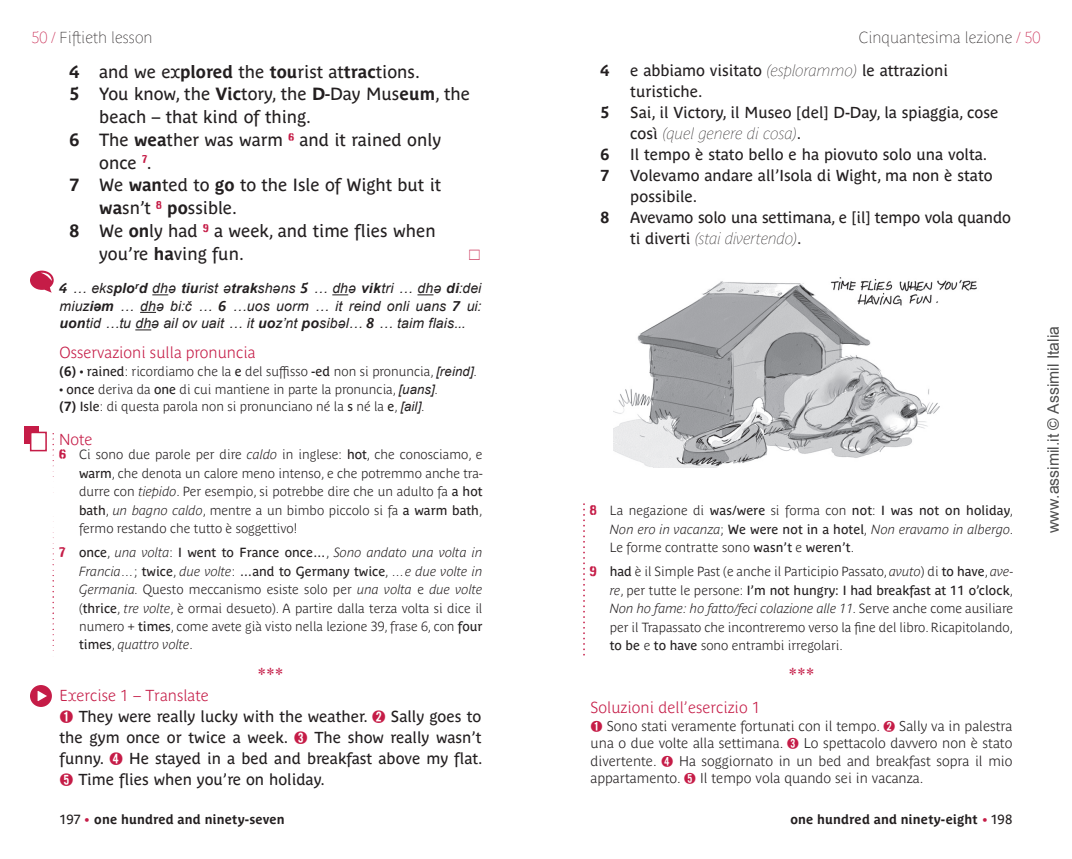
<style>
.page{position:relative;width:1072px;height:859px;background:#fff}
.page>*{position:absolute;margin:0;border:0;box-sizing:border-box;transform-origin:0 0}
.t1{font:17.5px "Parisine Plus Pro";color:#231f20}
.t2{font:17.5px "Times New Roman";color:#c51c47}
.t3{font:15.75px/21px "Parisine Plus Pro";color:#231f20}
.t4{font:700 15.75px "Parisine Plus Pro Clair";color:#c51c47}
.t5{font:italic 15.75px "Parisine Plus Pro Clair";color:#231f20}
.t6{font:15.75px "Parisine Plus Pro Clair";color:#231f20}
.t7{font:15.75px "Arial";color:rgb(0 0 0/.7)}
.t8{font:700 15.75px "Parisine Plus Pro";color:#231f20}
.t9{font:700 14px/17.5px "Parisine Plus Pro Clair";color:#231f20;text-align:justify}
.t10{font:italic 14px/17.5px "Arial";letter-spacing:.01em;color:#231f20;text-align:justify}
.t11{font:700 13.12px/18.4px "Parisine Plus Pro Clair";color:#231f20;text-align:justify}
.t12{font:13.12px "Parisine Plus Pro";color:#231f20}
.t13{font:italic 700 13.12px/18.4px "Parisine Plus Pro Clair";letter-spacing:.005em;color:#231f20}
.t14{font:700 13.12px "Parisine Plus Pro";letter-spacing:.01em;color:#231f20}
.s1{color:#c51c47}
.s2{font-weight:700}
.s3{font-family:"Parisine Plus Pro";font-weight:700}
.s4{font-family:"Parisine Plus Pro"}
.s5{font-family:"Parisine Plus Pro";font-weight:400}
.s6{font-family:"Arial";font-weight:400;font-style:italic}
.s7{font-family:"Burnaby Stencil";font-weight:400;font-size:14px;color:#c51c47}
.s8{font-style:italic}
.s9{font-family:"Parisine Plus Pro Clair";font-style:italic}
.s10{font-family:"Parisine Plus Pro";font-style:normal}
.s11{font-family:"Burnaby Stencil";font-size:14px;color:#c51c47}
.s12{font-family:"Parisine Plus Pro Clair";font-weight:700}
.s13{font-style:normal}
.s14{font-family:"Parisine Plus Pro";font-weight:400;font-style:normal}
.s15{font-family:"Parisine Plus Pro Clair";font-weight:700;font-style:italic}
.s16{font-family:"Adobe Myungjo Std";font-weight:500;font-size:14px;color:#c51c47}
.s17{font-family:"Adobe Myungjo Std";font-weight:500;font-size:12.25px;color:#c51c47}
.s18{font-weight:400}
</style>
<div class="page">
<svg style="left:152px;top:294px;width:16px;height:1px"></svg>
<svg style="left:332px;top:294px;width:16px;height:1px"></svg>
<svg style="left:417px;top:294px;width:16px;height:1px"></svg>
<svg style="left:140px;top:312px;width:16px;height:1px"></svg>
<svg style="left:135px;top:329px;width:16px;height:1px"></svg>
<img style="left:613px;top:277px;width:364px;height:191px">
<svg style="left:30px;top:270px;width:24px;height:22px"></svg>
<div style="left:30px;top:684px;width:22px;height:22px;background:#c51c47;border-radius:50%"></div>
<svg style="left:34px;top:685px;width:17px;height:20px"></svg>
<div style="left:24px;top:426px;width:15px;height:18px;background:#c51c47"></div>
<div style="left:30px;top:431px;width:17px;height:20px;background:#fff;border:2px solid #c51c47"></div>
<p class="t6" style="left:32px;top:25px;width:123px"><span class="s1">50 /</span> Fiftieth lesson</p>
<p class="t6" style="left:858px;top:25px;width:183px">Cinquantesima lezione <span class="s1">/ 50</span></p>
<h1 class="t1" style="left:69px;top:58px;width:352px"><span class="s2">4</span> and we ex<span class="s2">plored</span> the <span class="s2">tou</span>rist at<span class="s2">trac</span>tions.</h1>
<h1 class="t1" style="left:69px;top:81px;width:402px"><span class="s2">5</span> You know, the <span class="s2">Vic</span>tory, the <span class="s2">D</span>-Day Mus<span class="s2">eum</span>, the</h1>
<h1 class="t1" style="left:99px;top:104px;width:213px">beach – that kind of thing.</h1>
<h1 class="t1" style="left:69px;top:126px;width:373px"><span class="s2">6</span> The <span class="s2">wea</span>ther was warm <sup>6</sup> and it rained only</h1>
<h1 class="t1" style="left:99px;top:149px;width:54px">once <sup>7</sup>.</h1>
<h1 class="t1" style="left:69px;top:172px;width:373px"><span class="s2">7</span> We <span class="s2">wan</span>ted to <span class="s2">go</span> to the Isle of Wight but it</h1>
<h1 class="t1" style="left:99px;top:195px;width:139px"><span class="s2">wa</span>sn’t <sup>8</sup> <span class="s2">po</span>ssible.</h1>
<h1 class="t1" style="left:69px;top:217px;width:368px"><span class="s2">8</span> We <span class="s2">on</span>ly had <sup>9</sup> a week, and time flies when</h1>
<h1 class="t1" style="left:99px;top:240px;width:146px">you’re <span class="s2">ha</span>ving fun.</h1>
<p class="t10" style="left:60px;top:280px;width:423px"><span class="s3">4</span> … eks<span class="s2">plo</span><sup>r</sup><span class="s2">d</span> dhə <span class="s2">tiu</span>rist ə<span class="s2">trak</span>shəns <span class="s3">5</span> … dhə <span class="s2">vik</span>tri … dhə <span class="s2">di</span>:dei miuz<span class="s2">iəm</span> … dhə bi:č … <span class="s3">6</span> …uos uorm … it reind onli uans <span class="s3">7</span> ui: <span class="s2">uon</span>tid …tu dhə ail ov uait … it <span class="s2">uo</span>z’nt <span class="s2">po</span>sibəl… <span class="s3">8</span> … taim flais...</p>
<p class="t4" style="left:60px;top:341px;width:197px">Osservazioni sulla pronuncia</p>
<p class="t11" style="left:60px;top:361px;width:419px"><span class="s4">(6)</span> • <span class="s5">rained</span>: ricordiamo che la <span class="s5">e</span> del suffisso <span class="s5">-ed</span> non si pronuncia, <span class="s6">[reind]</span>.</p>
<p class="t11" style="left:60px;top:379px;width:380px;line-height:17.5px">• <span class="s5">once</span> deriva da <span class="s5">one</span> di cui mantiene in parte la pronuncia, <span class="s6">[uans]</span>. <span class="s4">(7)</span> <span class="s5">Isle</span>: di questa parola non si pronunciano né la <span class="s5">s</span> né la <span class="s5">e</span>, <span class="s6">[ail]</span>.</p>
<p class="t4" style="left:59px;top:427px;width:35px">Note</p>
<p class="t11" style="left:79px;top:444px;width:405px;text-indent:-20px"><span class="s7">6</span> Ci sono due parole per dire <span class="s8">caldo</span> in inglese: <span class="s5">hot</span>, che conosciamo, e <span class="s5">warm</span>, che denota un calore meno intenso, e che potremmo anche tra&shy;durre con <span class="s8">tiepido</span>. Per esempio, si potrebbe dire che un adulto fa <span class="s5">a hot bath</span>, <span class="s8">un bagno caldo</span>, mentre a un bimbo piccolo si fa <span class="s5">a warm bath</span>, fermo restando che tutto è soggettivo!</p>
<p class="t11" style="left:79px;top:542px;width:405px;text-indent:-20px"><span class="s7">7</span> <span class="s5">once</span>, <span class="s8">una volta</span>: <span class="s5">I went to France once…</span>, <span class="s8">Sono andato una volta in Francia…</span>; <span class="s5">twice</span>, <span class="s8">due volte</span>: <span class="s5">…and to Germany twice</span>, <span class="s8">…e due volte in Germania.</span> Questo meccanismo esiste solo per <span class="s8">una volta</span> e <span class="s8">due volte </span>(<span class="s5">thrice</span>, <span class="s8">tre volte</span>, è ormai desueto). A partire dalla terza volta si dice il numero + <span class="s5">times</span>, come avete già visto nella lezione 39, frase 6, con <span class="s5">four times</span>, <span class="s8">quattro volte</span>.</p>
<p class="t8" style="left:600px;top:59px;width:10px">4</p>
<p class="t3" style="left:630px;top:59px;width:319px">e abbiamo visitato <span class="s9">(esplorammo)</span> le attrazioni turistiche.</p>
<p class="t8" style="left:600px;top:101px;width:10px">5</p>
<p class="t3" style="left:630px;top:101px;width:370px">Sai, il Victory, il Museo [del] D-Day, la spiaggia, cose</p>
<p class="t5" style="left:630px;top:122px;width:173px"><span class="s10">così</span> (quel genere di cosa)<span class="s10">.</span></p>
<p class="t8" style="left:600px;top:143px;width:10px">6</p>
<p class="t3" style="left:630px;top:143px;width:358px">Il tempo è stato bello e ha piovuto solo una volta.</p>
<p class="t8" style="left:600px;top:164px;width:10px">7</p>
<p class="t3" style="left:630px;top:164px;width:364px">Volevamo andare all’Isola di Wight, ma non è stato possibile.</p>
<p class="t8" style="left:600px;top:206px;width:10px">8</p>
<p class="t3" style="left:630px;top:206px;width:382px">Avevamo solo una settimana, e [il] tempo vola quando</p>
<p class="t5" style="left:630px;top:227px;width:173px"><span class="s10">ti diverti</span> (stai divertendo)<span class="s10">.</span></p>
<p class="t12" style="left:590px;top:500px;width:425px"><span class="s11">8</span> <span class="s12">La negazione di</span> was/were <span class="s12">si forma con</span> not<span class="s12">:</span> I was not on holiday<span class="s12">,</span></p>
<p class="t13" style="left:609px;top:518px;width:405px">Non ero in vacanza<span class="s13">;</span> <span class="s14">We were not in a hotel</span><span class="s13">,</span> Non eravamo in albergo<span class="s13">.<br>Le forme contratte sono</span> <span class="s14">wasn’t</span> <span class="s13">e</span> <span class="s14">weren’t</span><span class="s13">.</span></p>
<p class="t11" style="left:590px;top:561px;width:425px"><span class="s7">9</span> <span class="s5">had</span> è il Simple Past (e anche il Participio Passato, <span class="s8">avuto</span>) di <span class="s5">to have</span>, <span class="s8">ave-</span></p>
<p class="t12" style="left:609px;top:580px;width:405px"><span class="s15">re</span><span class="s12">, per tutte le persone:</span> I’m not hungry: I had breakfast at 11 o’clock<span class="s12">,</span></p>
<p class="t11" style="left:609px;top:598px;width:405px"><span class="s8">Non ho fame: ho fatto/feci colazione alle 11.</span> Serve anche come ausiliare per il Trapassato che incontreremo verso la fine del libro. Ricapitolando, <span class="s5">to be</span> e <span class="s5">to have</span> sono entrambi irregolari.</p>
<h1 class="t2" style="left:257px;top:662px;width:28px">***</h1>
<h1 class="t2" style="left:788px;top:662px;width:28px">***</h1>
<p class="t4" style="left:60px;top:683px;width:151px">Exercise 1 – Translate</p>
<p class="t3" style="left:60px;top:703px;width:424px;text-align:justify"><span class="s16">➊</span> They were really lucky with the weather. <span class="s16">➋</span> Sally goes to the gym once or twice a week. <span class="s16">➌</span> The show really wasn’t funny. <span class="s16">➍</span> He stayed in a bed and breakfast above my flat.<br><span class="s16">➎</span> Time flies when you’re on holiday.</p>
<p class="t4" style="left:590px;top:695px;width:171px">Soluzioni dell’esercizio 1</p>
<p class="t9" style="left:590px;top:715px;width:423px"><span class="s17">➊</span> Sono stati veramente fortunati con il tempo. <span class="s17">➋</span> Sally va in palestra una o due volte alla settimana. <span class="s17">➌</span> Lo spettacolo davvero non è stato divertente. <span class="s17">➍</span> Ha soggiornato in un bed and breakfast sopra il mio appartamento. <span class="s17">➎</span> Il tempo vola quando sei in vacanza.</p>
<p class="t14" style="left:60px;top:808px;width:227px"><span class="s18">197</span> <span class="s1">•</span> one hundred and ninety-seven</p>
<p class="t14" style="left:790px;top:808px;width:223px">one hundred and ninety-eight <span class="s1">•</span> <span class="s18">198</span></p>
<p class="t7" style="left:1042px;top:532px;width:208px;rotate:-90deg">www.assimil.it © Assimil Italia</p>
</div>
